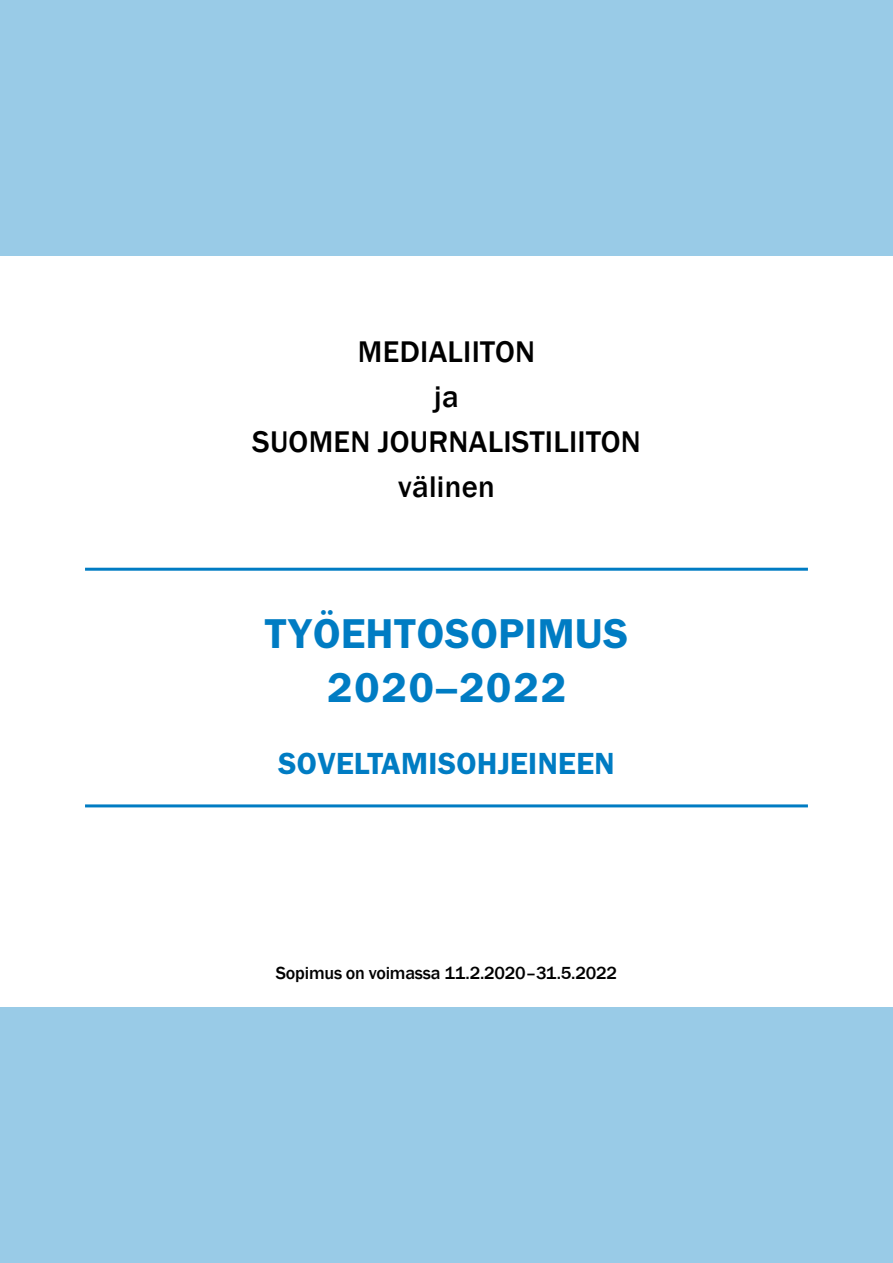
<style>
.page{position:relative;width:893px;height:1263px;background:#fff}
.page>*{position:absolute;margin:0;border:0;box-sizing:border-box;transform-origin:0 0}
.t1{font:600 42px/54px "Franklin Gothic";letter-spacing:.01em;color:#007cc3;text-align:center}
.t2{font:500 30.75px/45px "Franklin Gothic";letter-spacing:.01em;color:#000;text-align:center}
.t3{font:600 30.75px "Franklin Gothic";letter-spacing:.01em;color:#007cc3}
.t4{font:500 18px "Franklin Gothic";letter-spacing:-.01em;color:#000}
</style>
<div class="page">
<hr style="left:85px;top:568px;width:723px;height:3px;background:#007cc3">
<hr style="left:85px;top:804px;width:723px;height:3px;background:#007cc3">
<div style="left:0;top:0;width:893px;height:255px;background:#99cbe7"></div>
<div style="left:0;top:1008px;width:893px;height:255px;background:#99cbe7"></div>
<p class="t2" style="left:252px;top:330px;width:390px">MEDIALIITON<br>ja<br>SUOMEN JOURNALISTILIITON välinen</p>
<h1 class="t1" style="left:265px;top:607px;width:365px">TYÖEHTOSOPIMUS<br>2020–2022</h1>
<p class="t3" style="left:278px;top:745px;width:338px">SOVELTAMISOHJEINEEN</p>
<p class="t4" style="left:276px;top:962px;width:343px">Sopimus on voimassa 11.2.2020–31.5.2022</p>
</div>
